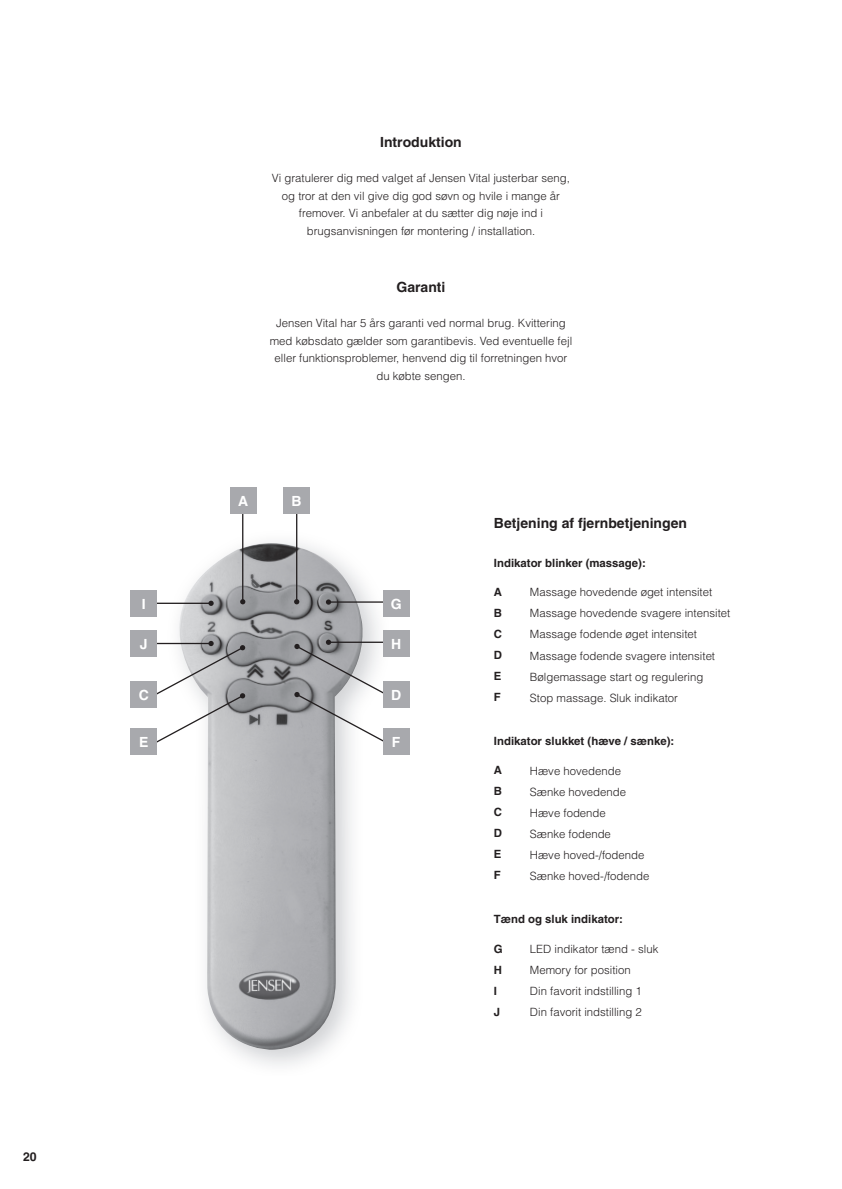
<style>
.page{position:relative;width:842px;height:1189px;background:#fff}
.page>*{position:absolute;margin:0;border:0;box-sizing:border-box;transform-origin:0 0}
.t1{font:700 14px "Helvetica";color:#231f20}
.t2{font:700 14px "Helvetica";color:#fff}
.t3{font:700 12.25px "Helvetica";color:#231f20}
.t4{font:300 11.38px/21px "Helvetica";color:#231f20}
.t5{font:700 11.38px/21px "Helvetica";color:#231f20;text-align:justify}
</style>
<div class="page">
<img style="left:233px;top:528px;width:155px;height:538px">
<img style="left:179px;top:543px;width:187px;height:506px">
<hr style="left:242px;top:512px;width:1px;height:90px;background:#231f20">
<svg style="left:240px;top:599px;width:5px;height:5px"></svg>
<hr style="left:296px;top:512px;width:1px;height:90px;background:#231f20">
<svg style="left:294px;top:599px;width:5px;height:5px"></svg>
<hr style="left:155px;top:602px;width:56px;height:2px;background:#231f20">
<svg style="left:208px;top:600px;width:6px;height:6px"></svg>
<svg style="left:153px;top:641px;width:92px;height:103px"></svg>
<hr style="left:328px;top:601px;width:56px;height:1px;background:#231f20">
<svg style="left:326px;top:599px;width:5px;height:5px"></svg>
<svg style="left:294px;top:639px;width:92px;height:104px"></svg>
<div style="left:130px;top:728px;width:27px;height:26px;background:#a8a9ad"></div>
<div style="left:130px;top:681px;width:27px;height:26px;background:#a8a9ad"></div>
<div style="left:130px;top:630px;width:27px;height:26px;background:#a8a9ad"></div>
<div style="left:130px;top:590px;width:27px;height:27px;background:#a8a9ad"></div>
<div style="left:383px;top:728px;width:26px;height:26px;background:#a8a9ad"></div>
<div style="left:383px;top:681px;width:26px;height:26px;background:#a8a9ad"></div>
<div style="left:383px;top:630px;width:26px;height:26px;background:#a8a9ad"></div>
<div style="left:383px;top:590px;width:26px;height:27px;background:#a8a9ad"></div>
<div style="left:283px;top:488px;width:26px;height:26px;background:#a8a9ad"></div>
<div style="left:230px;top:488px;width:26px;height:26px;background:#a8a9ad"></div>
<p class="t3" style="left:23px;top:1149px;width:15px">20</p>
<p class="t1" style="left:380px;top:134px;width:83px">Introduktion</p>
<p class="t4" style="left:272px;top:169px;width:299px;line-height:17.5px;text-align:center">Vi gratulerer dig med valget af Jensen Vital justerbar seng, og tror at den vil give dig god søvn og hvile i mange år fremover. Vi anbefaler at du sætter dig nøje ind i brugsanvisningen før montering / installation.</p>
<p class="t1" style="left:396px;top:279px;width:51px">Garanti</p>
<p class="t4" style="left:270px;top:314px;width:304px;line-height:17.5px;text-align:center">Jensen Vital har 5 års garanti ved normal brug. Kvittering med købsdato gælder som garantibevis. Ved eventuelle fejl eller funktionsproblemer, henvend dig til forretningen hvor du købte sengen.</p>
<p class="t2" style="left:238px;top:493px;width:12px">A</p>
<p class="t2" style="left:291px;top:493px;width:12px">B</p>
<p class="t1" style="left:494px;top:515px;width:194px">Betjening af fjernbetjeningen</p>
<p class="t5" style="left:494px;top:552px;width:153px">Indikator blinker (massage):</p>
<p class="t2" style="left:142px;top:595px;width:5px">I</p>
<p class="t2" style="left:140px;top:635px;width:9px">J</p>
<p class="t2" style="left:139px;top:686px;width:12px">C</p>
<p class="t2" style="left:390px;top:595px;width:12px">G</p>
<p class="t2" style="left:391px;top:635px;width:12px">H</p>
<p class="t2" style="left:391px;top:686px;width:12px">D</p>
<p class="t5" style="left:494px;top:581px;width:10px">A B C D E F</p>
<p class="t4" style="left:530px;top:582px;width:202px">Massage hovedende øget intensitet Massage hovedende svagere intensitet Massage fodende øget intensitet Massage fodende svagere intensitet Bølgemassage start og regulering<br>Stop massage. Sluk indikator</p>
<p class="t2" style="left:139px;top:733px;width:11px">E</p>
<p class="t2" style="left:392px;top:733px;width:10px">F</p>
<p class="t5" style="left:494px;top:730px;width:182px">Indikator slukket (hæve / sænke):</p>
<p class="t5" style="left:494px;top:759px;width:10px">A B C D E F</p>
<p class="t4" style="left:530px;top:760px;width:121px">Hæve hovedende<br>Sænke hovedende<br>Hæve fodende<br>Sænke fodende<br>Hæve hoved-/fodende<br>Sænke hoved-/fodende</p>
<p class="t5" style="left:494px;top:908px;width:130px">Tænd og sluk indikator:</p>
<p class="t5" style="left:494px;top:938px;width:10px;text-align:left">G<br>H<br>I<br>J</p>
<p class="t4" style="left:530px;top:938px;width:130px">LED indikator tænd - sluk<br>Memory for position<br>Din favorit indstilling 1<br>Din favorit indstilling 2</p>
</div>
